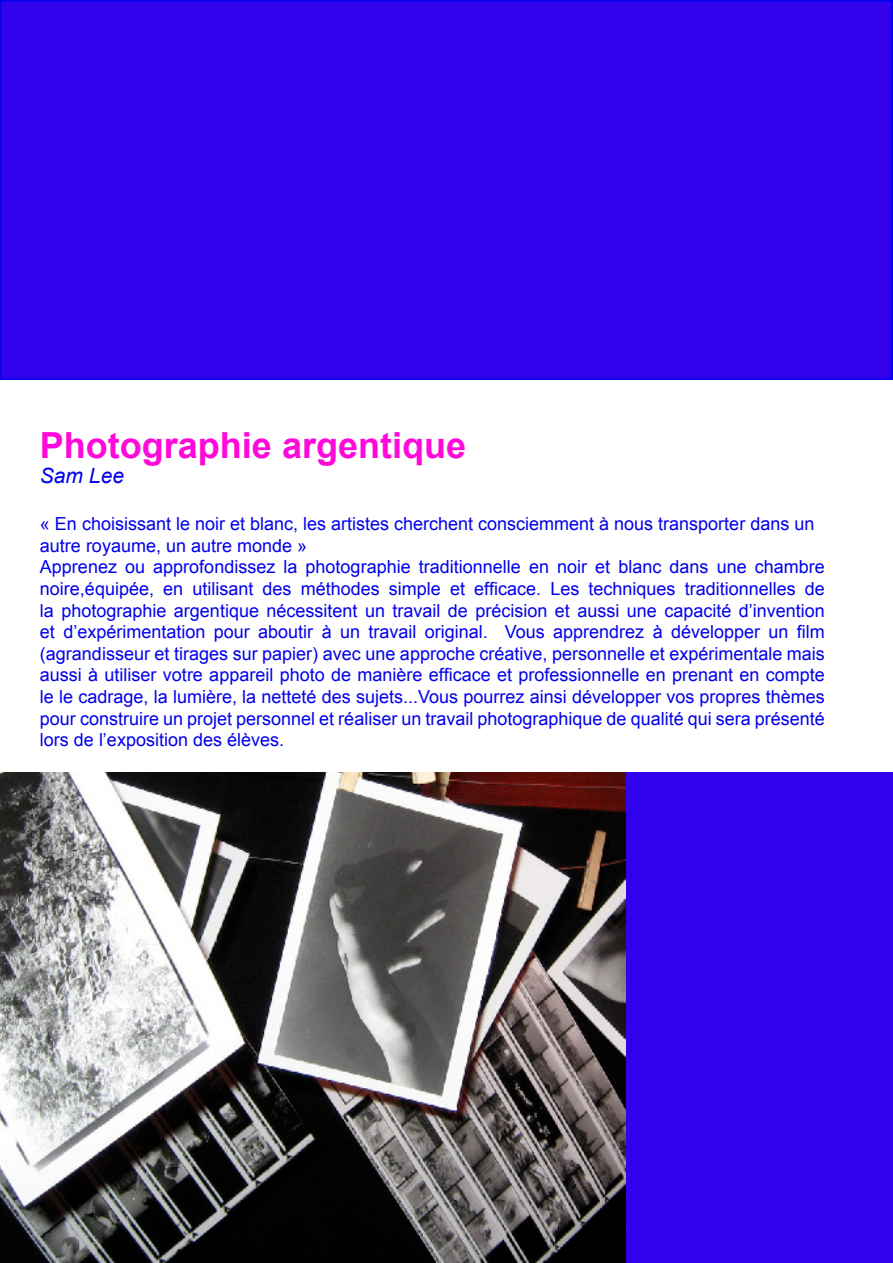
<style>
.page{position:relative;width:893px;height:1263px;background:#fff}
.page>*{position:absolute;margin:0;border:0;box-sizing:border-box;transform-origin:0 0}
.t1{font:700 36px "Arial";color:#ff09da}
.t2{font:italic 21px "Arial";color:#0301ec}
.t3{font:18px/21.6px "Arial";color:#0301ec}
</style>
<div class="page">
<div style="left:0;top:773px;width:893px;height:490px;background:#3201ec"></div>
<img style="left:0;top:773px;width:626px;height:490px">
<div style="left:1px;top:1px;width:891px;height:378px;background:#3201ec"></div>
<div style="left:0;top:0;width:893px;height:380px;border:2px solid #0301ec"></div>
<p class="t1" style="left:40px;top:422px;width:428px">Photographie argentique</p>
<p class="t2" style="left:40px;top:462px;width:86px">Sam Lee</p>
<p class="t3" style="left:40px;top:513px;width:776px">« En choisissant le noir et blanc, les artistes cherchent consciemment à nous transporter dans un autre royaume, un autre monde »</p>
<p class="t3" style="left:40px;top:556px;width:786px;text-align:justify">Apprenez ou approfondissez la photographie traditionnelle en noir et blanc dans une chambre noire,équipée, en utilisant des méthodes simple et efficace. Les techniques traditionnelles de la photographie argentique nécessitent un travail de précision et aussi une capacité d’invention et d’expérimentation pour aboutir à un travail original. Vous apprendrez à développer un film (agrandisseur et tirages sur papier) avec une approche créative, personnelle et expérimentale mais aussi à utiliser votre appareil photo de manière efficace et professionnelle en prenant en compte le le cadrage, la lumière, la netteté des sujets...Vous pourrez ainsi développer vos propres thèmes pour construire un projet personnel et réaliser un travail photographique de qualité qui sera présenté lors de l’exposition des élèves.</p>
</div>
